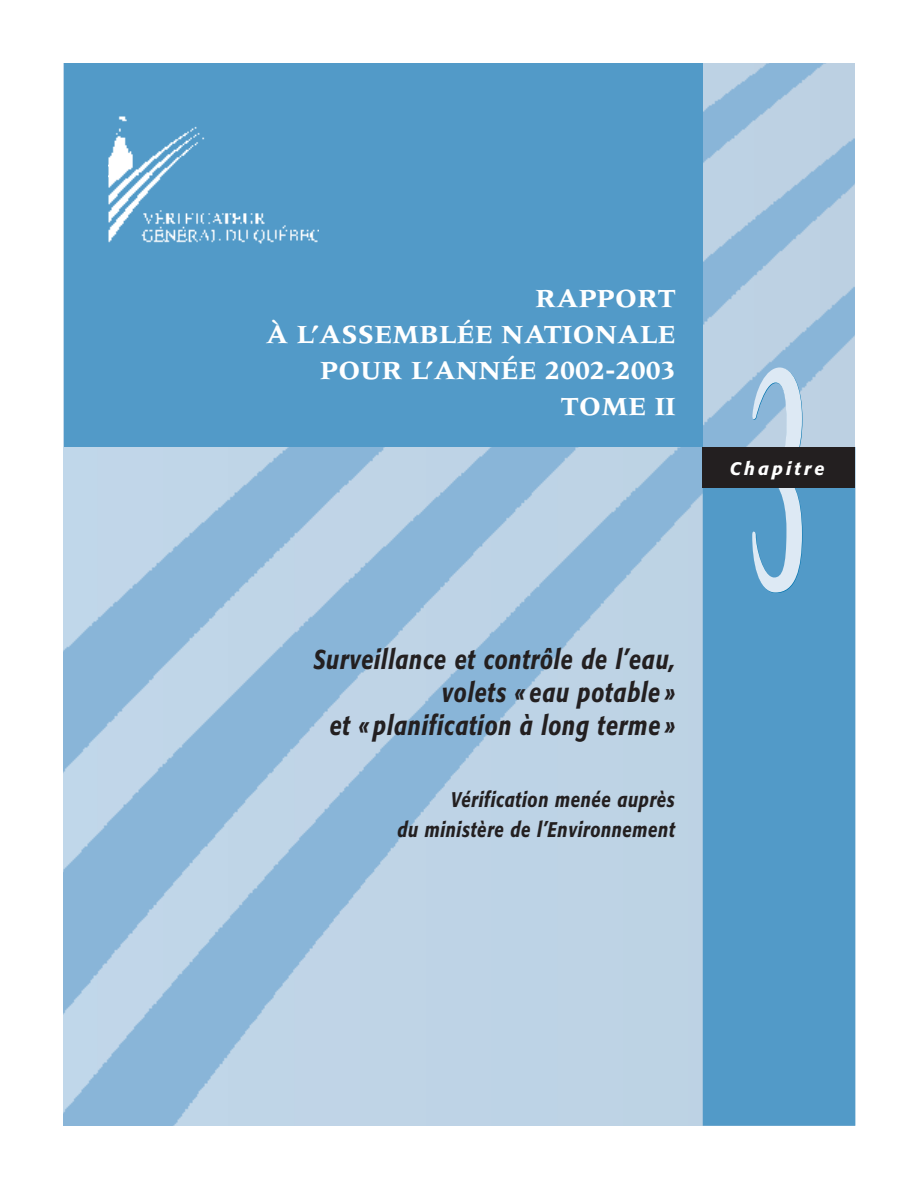
<style>
.page{position:relative;width:918px;height:1188px;background:#fff}
.page>*{position:absolute;margin:0;border:0;box-sizing:border-box;transform-origin:0 0}
.t1{font:300px "Birch";color:#dde9f4;scale:.7 1}
.t2{font:italic 500 27px/33px "Formata";letter-spacing:.035em;color:#231f20;text-align:right;scale:.8 1}
.t3{font:700 27px/36px "Meridien";color:#fff;text-align:right}
.t4{font:italic 500 21px/30px "Formata";letter-spacing:.035em;color:#231f20;text-align:right;scale:.8 1}
.t5{font:italic 500 18px "Formata";letter-spacing:.175em;color:#fff}
</style>
<div class="page">
<hr style="left:885px;top:63px;width:1px;height:1063px;background:#bcd0e1">
<img style="left:64px;top:63px;width:791px;height:1063px">
<div style="left:703px;top:488px;width:152px;height:638px;background:#529ac8"></div>
<div style="left:64px;top:63px;width:639px;height:384px;background:#529ac8"></div>
<img style="left:108px;top:116px;width:210px;height:128px">
<div style="left:703px;top:447px;width:152px;height:41px;background:#231f20"></div>
<p class="t3" style="left:266px;top:282px;width:412px">RAPPORT<br>À L’ASSEMBLÉE NATIONALE<br>POUR L’ANNÉE 2002-2003<br>TOME II</p>
<p class="t2" style="left:313px;top:646px;width:454px">Surveillance et contrôle de l’eau, volets « eau potable »<br>et « planification à long terme »</p>
<p class="t4" style="left:397px;top:787px;width:349px">Vérification menée auprès<br>du ministère de l’Environnement</p>
<h1 class="t1" style="left:750px;top:367px;width:85px">3</h1>
<p class="t5" style="left:730px;top:461px;width:96px">Chapitre</p>
</div>
